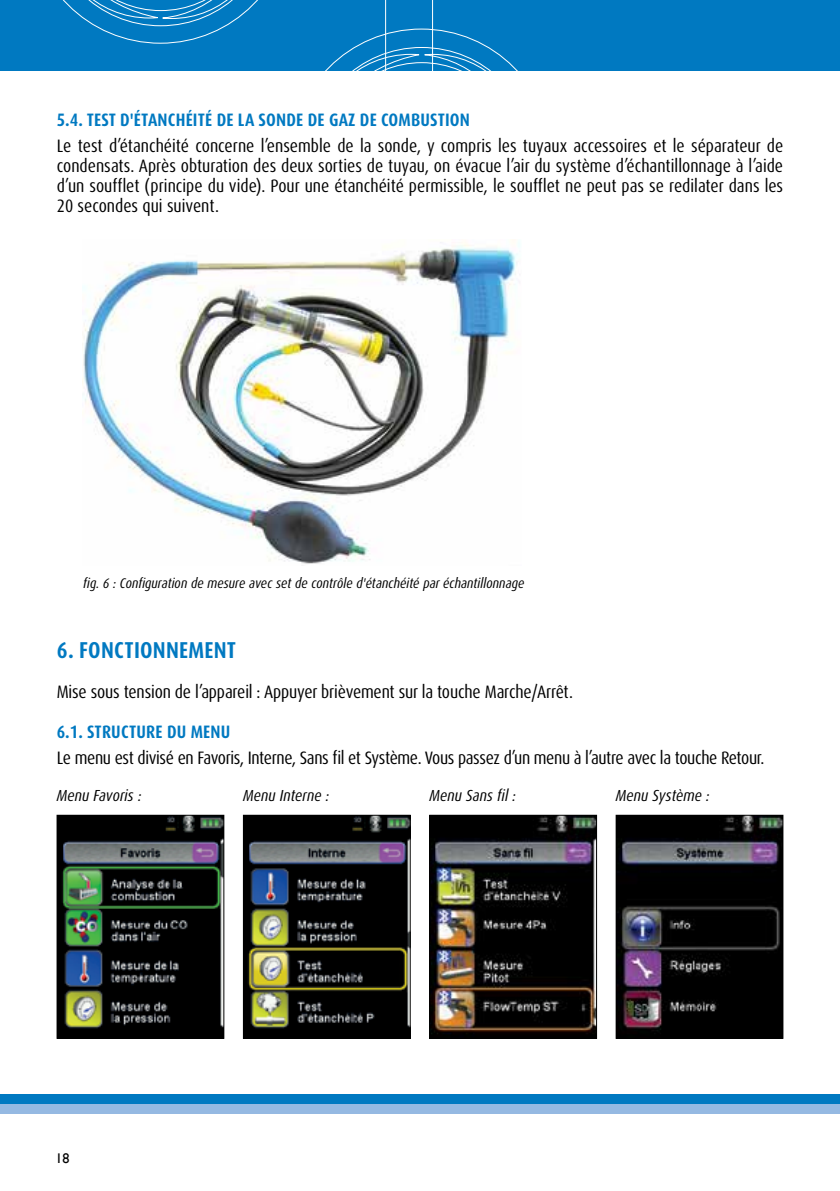
<style>
.page{position:relative;width:840px;height:1191px;background:#fff}
.page>*{position:absolute;margin:0;border:0;box-sizing:border-box;transform-origin:0 0}
.t1{font:700 condensed 23px "Dax Pro";letter-spacing:.01em;color:#0079c1}
.t2{font:condensed 18px/20px "Dax Pro";letter-spacing:-.01em;color:#000;text-align:justify}
.t3{font:700 condensed 18px "Dax Pro";letter-spacing:.01em;color:#0079c1}
.t4{font:italic condensed 16px "Dax Pro";color:#000}
.t5{font:italic condensed 14px "Dax Pro";color:#000}
.t6{font:14px "Gill Sans";color:#000}
</style>
<div class="page">
<div style="left:0;top:0;width:839px;height:71px;background:#0079c1"></div>
<div style="left:0;top:1094px;width:839px;height:10px;background:#0079c1"></div>
<div style="left:0;top:1104px;width:839px;height:10px;background:#95b9e2"></div>
<svg style="left:839px;top:1094px;width:1px;height:20px"></svg>
<svg style="left:62px;top:0;width:456px;height:71px"></svg>
<img style="left:82px;top:242px;width:438px;height:322px">
<img style="left:59px;top:817px;width:163px;height:219px">
<div style="left:57px;top:815px;width:167px;height:223px;border:1px solid #000"></div>
<img style="left:245px;top:817px;width:163px;height:219px">
<div style="left:243px;top:815px;width:167px;height:223px;border:1px solid #000"></div>
<img style="left:431px;top:817px;width:163px;height:219px">
<div style="left:429px;top:815px;width:167px;height:223px;border:1px solid #000"></div>
<img style="left:617px;top:817px;width:163px;height:219px">
<div style="left:615px;top:815px;width:167px;height:223px;border:1px solid #000"></div>
<p class="t3" style="left:57px;top:108px;width:414px">5.4. TEST D'ÉTANCHÉITÉ DE LA SONDE DE GAZ DE COMBUSTION</p>
<p class="t2" style="left:57px;top:136px;width:727px">Le test d’étanchéité concerne l’ensemble de la sonde, y compris les tuyaux accessoires et le séparateur de condensats. Après obturation des deux sorties de tuyau, on évacue l’air du système d’échantillonnage à l’aide d’un soufflet (principe du vide). Pour une étanchéité permissible, le soufflet ne peut pas se redilater dans les 20 secondes qui suivent.</p>
<p class="t5" style="left:83px;top:574px;width:442px">fig. 6 : Configuration de mesure avec set de contrôle d'étanchéité par échantillonnage</p>
<p class="t1" style="left:57px;top:635px;width:181px">6. FONCTIONNEMENT</p>
<p class="t2" style="left:57px;top:682px;width:517px">Mise sous tension de l’appareil : Appuyer brièvement sur la touche Marche/Arrêt.</p>
<p class="t3" style="left:57px;top:720px;width:175px">6.1. STRUCTURE DU MENU</p>
<p class="t2" style="left:57px;top:747px;width:708px">Le menu est divisé en Favoris, Interne, Sans fil et Système. Vous passez d’un menu à l’autre avec la touche Retour.</p>
<p class="t4" style="left:57px;top:785px;width:86px">Menu Favoris :</p>
<p class="t4" style="left:243px;top:785px;width:88px">Menu Interne :</p>
<p class="t4" style="left:429px;top:785px;width:88px">Menu Sans fil :</p>
<p class="t4" style="left:615px;top:785px;width:95px">Menu Système :</p>
<p class="t6" style="left:55px;top:1150px;width:15px">18</p>
</div>
